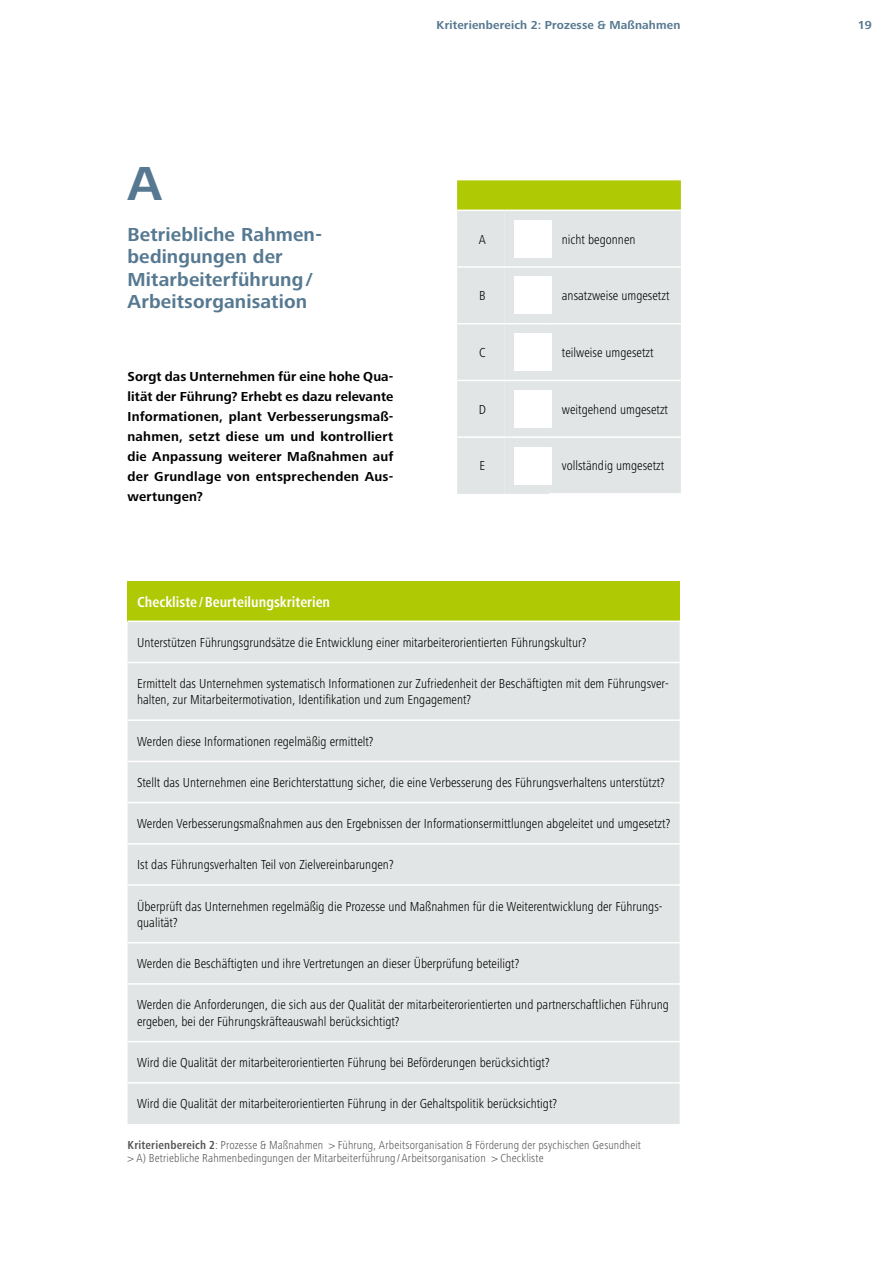
<style>
.page{position:relative;width:893px;height:1263px;background:#fff}
.page>*{position:absolute;margin:0;border:0;box-sizing:border-box;transform-origin:0 0}
.t1{font:700 49.5px "Frutiger Next Pro";color:#567991}
.t2{font:700 19.5px/22.5px "Frutiger Next Pro";letter-spacing:.005em;color:#567991}
.t3{font:700 condensed 15px "Frutiger Next Pro";color:#fff}
.t4{font:300 condensed 13.5px/16.5px "Frutiger Next Pro";color:#000}
.t5{font:700 13.5px/20.1px "Frutiger Next Pro";letter-spacing:.015em;color:#000;text-align:justify}
.t6{font:300 condensed 12px/13.5px "Frutiger Next Pro";letter-spacing:.01em;color:#565656}
.t7{font:700 12px "Frutiger Next Pro";letter-spacing:.01em;color:#567991}
.s1{font-weight:700}
</style>
<div class="page">
<div style="left:128px;top:581px;width:552px;height:40px;background:#afca05"></div>
<div style="left:128px;top:622px;width:552px;height:502px;background:#e2e5e5"></div>
<hr style="left:128px;top:662px;width:553px;height:1px;background:#fff">
<hr style="left:128px;top:719px;width:553px;height:2px;background:#fff">
<hr style="left:128px;top:761px;width:553px;height:1px;background:#fff">
<hr style="left:128px;top:802px;width:553px;height:1px;background:#fff">
<hr style="left:128px;top:843px;width:553px;height:1px;background:#fff">
<hr style="left:128px;top:884px;width:553px;height:2px;background:#fff">
<hr style="left:128px;top:942px;width:553px;height:1px;background:#fff">
<hr style="left:128px;top:983px;width:553px;height:2px;background:#fff">
<hr style="left:128px;top:620px;width:553px;height:2px;background:#fff">
<hr style="left:128px;top:1041px;width:553px;height:1px;background:#fff">
<hr style="left:128px;top:1082px;width:553px;height:1px;background:#fff">
<svg style="left:457px;top:180px;width:224px;height:314px;background:#dce2cd"></svg>
<hr style="left:549px;top:493px;width:132px;height:2px;background:#fff">
<hr style="left:457px;top:436px;width:48px;height:2px;background:#fff">
<hr style="left:505px;top:436px;width:44px;height:2px;background:#fff">
<hr style="left:549px;top:436px;width:132px;height:2px;background:#fff">
<hr style="left:457px;top:266px;width:48px;height:2px;background:#fff">
<hr style="left:505px;top:266px;width:44px;height:2px;background:#fff">
<hr style="left:549px;top:266px;width:132px;height:2px;background:#fff">
<hr style="left:457px;top:323px;width:48px;height:1px;background:#fff">
<hr style="left:505px;top:323px;width:44px;height:1px;background:#fff">
<hr style="left:549px;top:323px;width:132px;height:1px;background:#fff">
<hr style="left:457px;top:380px;width:48px;height:1px;background:#fff">
<hr style="left:505px;top:380px;width:44px;height:1px;background:#fff">
<hr style="left:549px;top:380px;width:132px;height:1px;background:#fff">
<hr style="left:457px;top:210px;width:48px;height:1px;background:#fff">
<hr style="left:505px;top:210px;width:44px;height:1px;background:#fff">
<hr style="left:549px;top:210px;width:132px;height:1px;background:#fff">
<div style="left:514px;top:220px;width:38px;height:37px;background:#fff"></div>
<div style="left:514px;top:277px;width:38px;height:37px;background:#fff"></div>
<div style="left:514px;top:333px;width:38px;height:38px;background:#fff"></div>
<div style="left:514px;top:390px;width:38px;height:38px;background:#fff"></div>
<div style="left:514px;top:447px;width:38px;height:37px;background:#fff"></div>
<p class="t7" style="left:436px;top:18px;width:245px">Kriterienbereich 2: Prozesse &amp; Maßnahmen</p>
<p class="t7" style="left:858px;top:18px;width:15px">19</p>
<h1 class="t1" style="left:128px;top:156px;width:36px">A</h1>
<h2 class="t2" style="left:128px;top:223px;width:194px">Betriebliche Rahmen&shy;bedingungen der<br>Mitarbeiterführung/<br>Arbeitsorganisation</h2>
<p class="t5" style="left:128px;top:366px;width:267px">Sorgt das Unternehmen für eine hohe Qua&shy;lität der Führung? Erhebt es dazu relevante Informationen, plant Verbesserungsmaß&shy;nahmen, setzt diese um und kontrolliert die Anpassung weiterer Maßnahmen auf der Grundlage von entsprechenden Aus&shy;wertungen?</p>
<p class="t4" style="left:479px;top:231px;width:9px">A</p>
<p class="t4" style="left:562px;top:231px;width:75px">nicht begonnen</p>
<p class="t4" style="left:479px;top:287px;width:8px">B</p>
<p class="t4" style="left:562px;top:287px;width:109px">ansatzweise umgesetzt</p>
<p class="t4" style="left:479px;top:344px;width:8px">C</p>
<p class="t4" style="left:562px;top:344px;width:93px">teilweise umgesetzt</p>
<p class="t4" style="left:479px;top:401px;width:9px">D</p>
<p class="t4" style="left:562px;top:401px;width:108px">weitgehend umgesetzt</p>
<p class="t4" style="left:480px;top:458px;width:7px">E</p>
<p class="t4" style="left:562px;top:458px;width:104px">vollständig umgesetzt</p>
<p class="t3" style="left:137px;top:593px;width:195px">Checkliste /Beurteilungskriterien</p>
<p class="t4" style="left:137px;top:634px;width:451px">Unterstützen Führungsgrundsätze die Entwicklung einer mitarbeiterorientierten Führungskultur?</p>
<p class="t4" style="left:137px;top:675px;width:533px">Ermittelt das Unternehmen systematisch Informationen zur Zufriedenheit der Beschäftigten mit dem Führungsver&shy;halten, zur Mitarbeitermotivation, Identifikation und zum Engagement?</p>
<p class="t4" style="left:137px;top:733px;width:238px">Werden diese Informationen regelmäßig ermittelt?</p>
<p class="t4" style="left:137px;top:774px;width:529px">Stellt das Unternehmen eine Berichterstattung sicher, die eine Verbesserung des Führungsverhaltens unterstützt?</p>
<p class="t4" style="left:137px;top:815px;width:535px">Werden Verbesserungsmaßnahmen aus den Ergebnissen der Informationsermittlungen abgeleitet und umgesetzt?</p>
<p class="t4" style="left:137px;top:856px;width:258px">Ist das Führungsverhalten Teil von Zielvereinbarungen?</p>
<p class="t4" style="left:137px;top:898px;width:527px">Überprüft das Unternehmen regelmäßig die Prozesse und Maßnahmen für die Weiterentwicklung der Führungs&shy;qualität?</p>
<p class="t4" style="left:137px;top:955px;width:384px">Werden die Beschäftigten und ihre Vertretungen an dieser Überprüfung beteiligt?</p>
<p class="t4" style="left:137px;top:997px;width:533px">Werden die Anforderungen, die sich aus der Qualität der mitarbeiterorientierten und partnerschaftlichen Führung ergeben, bei der Führungskräfteauswahl berücksichtigt?</p>
<p class="t4" style="left:137px;top:1054px;width:414px">Wird die Qualität der mitarbeiterorientierten Führung bei Beförderungen berücksichtigt?</p>
<p class="t4" style="left:137px;top:1095px;width:421px">Wird die Qualität der mitarbeiterorientierten Führung in der Gehaltspolitik berücksichtigt?</p>
<p class="t6" style="left:128px;top:1138px;width:515px"><span class="s1">Kriterienbereich 2</span>: Prozesse &amp; Maßnahmen &gt; Führung, Arbeitsorganisation &amp; Förderung der psychischen Gesundheit &gt; A) Betriebliche Rahmenbedingungen der Mitarbeiterführung /Arbeitsorganisation &gt; Checkliste</p>
</div>
